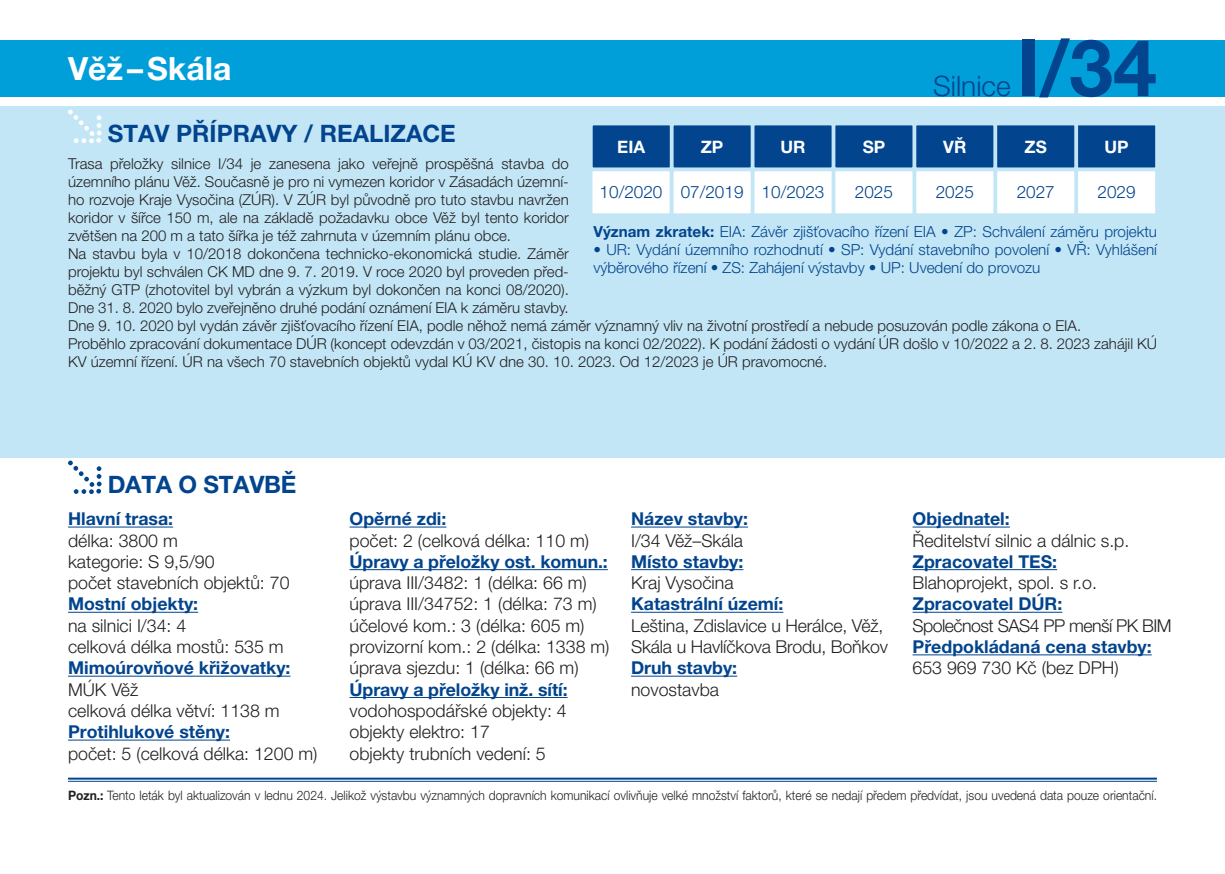
<style>
.page{position:relative;width:1225px;height:874px;background:#fff}
.page>*{position:absolute;margin:0;border:0;box-sizing:border-box;transform-origin:0 0}
.t1{font:700 78.8px "Helvetica Neue LT Pro";color:#02448d}
.t2{font:700 32px "Helvetica Neue LT Pro";color:#fff}
.t3{font:300 28.2px "Helvetica Neue LT Pro";color:#02448d}
.t4{font:700 24px "Helvetica Neue LT Pro";color:#02448d}
.t5{font:300 17.8px/21.2px "Helvetica Neue LT Pro";color:#231f20}
.t6{font:700 17.8px/21.2px "Helvetica Neue LT Pro";color:#02448d}
.t7{font:300 17.8px "Helvetica Neue LT Pro";letter-spacing:-.03em;color:#231f20}
.t8{font:300 17.2px "Helvetica Neue LT Pro";color:#02448d}
.t9{font:700 17.2px "Helvetica Neue LT Pro";color:#fff}
.t10{font:300 15.2px/18.2px "Helvetica Neue LT Pro";color:#02448d}
.t11{font:300 15px/18px "Helvetica Neue LT Pro";color:#231f20}
.t12{font:300 13px "Helvetica Neue LT Pro";color:#231f20;scale:.93 1}
.s1{font-weight:700}
.s2{font-weight:300;color:#231f20}
.s3{font-weight:700;color:#02448d}
</style>
<div class="page">
<div style="left:0;top:106px;width:1225px;height:351px;background:#c3e6f6"></div>
<svg style="left:68px;top:110px;width:34px;height:33px"></svg>
<div style="left:1077px;top:124px;width:79px;height:44px;background:#02448d"></div>
<div style="left:1076px;top:123px;width:81px;height:46px;border:2px solid #c3e6f6"></div>
<div style="left:915px;top:124px;width:79px;height:44px;background:#02448d"></div>
<div style="left:914px;top:123px;width:81px;height:46px;border:2px solid #c3e6f6"></div>
<div style="left:753px;top:124px;width:79px;height:44px;background:#02448d"></div>
<div style="left:752px;top:123px;width:81px;height:46px;border:2px solid #c3e6f6"></div>
<div style="left:996px;top:124px;width:79px;height:44px;background:#02448d"></div>
<div style="left:995px;top:123px;width:81px;height:46px;border:2px solid #c3e6f6"></div>
<div style="left:834px;top:124px;width:79px;height:44px;background:#02448d"></div>
<div style="left:833px;top:123px;width:81px;height:46px;border:2px solid #c3e6f6"></div>
<div style="left:672px;top:124px;width:79px;height:44px;background:#02448d"></div>
<div style="left:671px;top:123px;width:81px;height:46px;border:2px solid #c3e6f6"></div>
<div style="left:592px;top:124px;width:79px;height:44px;background:#02448d"></div>
<div style="left:591px;top:123px;width:80px;height:46px;border:2px solid #c3e6f6"></div>
<div style="left:1077px;top:170px;width:79px;height:44px;background:#fff"></div>
<div style="left:1076px;top:169px;width:81px;height:46px;border:2px solid #c3e6f6"></div>
<div style="left:915px;top:170px;width:79px;height:44px;background:#fff"></div>
<div style="left:914px;top:169px;width:81px;height:46px;border:2px solid #c3e6f6"></div>
<div style="left:753px;top:170px;width:79px;height:44px;background:#fff"></div>
<div style="left:752px;top:169px;width:81px;height:46px;border:2px solid #c3e6f6"></div>
<div style="left:996px;top:170px;width:79px;height:44px;background:#fff"></div>
<div style="left:995px;top:169px;width:81px;height:46px;border:2px solid #c3e6f6"></div>
<div style="left:834px;top:170px;width:79px;height:44px;background:#fff"></div>
<div style="left:833px;top:169px;width:81px;height:46px;border:2px solid #c3e6f6"></div>
<div style="left:672px;top:170px;width:79px;height:44px;background:#fff"></div>
<div style="left:671px;top:169px;width:81px;height:46px;border:2px solid #c3e6f6"></div>
<div style="left:591px;top:170px;width:79px;height:44px;background:#fff"></div>
<div style="left:590px;top:169px;width:81px;height:46px;border:2px solid #c3e6f6"></div>
<hr style="left:68px;top:777px;width:1089px;height:2px;background:#02448d">
<hr style="left:68px;top:780px;width:1089px;height:1px;background:#02448d">
<hr style="left:68px;top:526px;width:105px;height:1px;background:#02448d">
<hr style="left:68px;top:611px;width:130px;height:1px;background:#02448d">
<hr style="left:68px;top:675px;width:222px;height:1px;background:#02448d">
<hr style="left:68px;top:739px;width:162px;height:1px;background:#02448d">
<hr style="left:349px;top:526px;width:97px;height:1px;background:#02448d">
<hr style="left:349px;top:569px;width:259px;height:1px;background:#02448d">
<hr style="left:349px;top:696px;width:218px;height:1px;background:#02448d">
<hr style="left:631px;top:526px;width:117px;height:1px;background:#02448d">
<hr style="left:631px;top:569px;width:112px;height:1px;background:#02448d">
<hr style="left:631px;top:611px;width:152px;height:1px;background:#02448d">
<hr style="left:631px;top:675px;width:106px;height:1px;background:#02448d">
<hr style="left:912px;top:526px;width:97px;height:1px;background:#02448d">
<hr style="left:912px;top:569px;width:145px;height:1px;background:#02448d">
<hr style="left:912px;top:611px;width:150px;height:1px;background:#02448d">
<hr style="left:912px;top:654px;width:239px;height:1px;background:#02448d">
<div style="left:0;top:40px;width:1225px;height:56px;background:#009fda"></div>
<svg style="left:68px;top:460px;width:34px;height:34px"></svg>
<p class="t2" style="left:68px;top:48px;width:165px">Věž–Skála</p>
<p class="t3" style="left:933px;top:69px;width:79px">Silnice</p>
<p class="t1" style="left:1016px;top:19px;width:142px">I/34</p>
<p class="t4" style="left:108px;top:119px;width:350px">STAV PŘÍPRAVY / REALIZACE</p>
<p class="t9" style="left:617px;top:136px;width:29px">EIA</p>
<p class="t9" style="left:701px;top:136px;width:24px">ZP</p>
<p class="t9" style="left:780px;top:136px;width:27px">UR</p>
<p class="t9" style="left:862px;top:136px;width:24px">SP</p>
<p class="t9" style="left:943px;top:136px;width:25px">VŘ</p>
<p class="t9" style="left:1024px;top:136px;width:24px">ZS</p>
<p class="t9" style="left:1104px;top:136px;width:26px">UP</p>
<p class="t8" style="left:599px;top:182px;width:64px">10/2020</p>
<p class="t8" style="left:680px;top:182px;width:64px">07/2019</p>
<p class="t8" style="left:761px;top:182px;width:64px">10/2023</p>
<p class="t8" style="left:855px;top:182px;width:40px">2025</p>
<p class="t8" style="left:935px;top:182px;width:40px">2025</p>
<p class="t8" style="left:1016px;top:182px;width:40px">2027</p>
<p class="t8" style="left:1097px;top:182px;width:40px">2029</p>
<p class="t11" style="left:68px;top:154px;width:502px;text-align:justify">Trasa přeložky silnice I/34 je zanesena jako veřejně prospěšná stavba do územního plánu Věž. Současně je pro ni vymezen koridor v Zásadách územní&shy;ho rozvoje Kraje Vysočina (ZÚR). V ZÚR byl původně pro tuto stavbu navržen koridor v šířce 150 m, ale na základě požadavku obce Věž byl tento koridor zvětšen na 200 m a tato šířka je též zahrnuta v územním plánu obce.</p>
<p class="t11" style="left:68px;top:244px;width:1014px">Na stavbu byla v 10/2018 dokončena technicko-ekonomická studie. Záměr<br>projektu byl schválen CK MD dne 9. 7. 2019. V roce 2020 byl proveden před-<br>běžný GTP (zhotovitel byl vybrán a výzkum byl dokončen na konci 08/2020).<br>Dne 31. 8. 2020 bylo zveřejněno druhé podání oznámení EIA k záměru stavby.<br>Dne 9. 10. 2020 byl vydán závěr zjišťovacího řízení EIA, podle něhož nemá záměr významný vliv na životní prostředí a nebude posuzován podle zákona o EIA.</p>
<p class="t11" style="left:68px;top:334px;width:1090px">Proběhlo zpracování dokumentace DÚR (koncept odevzdán v 03/2021, čistopis na konci 02/2022). K podání žádosti o vydání ÚR došlo v 10/2022 a 2. 8. 2023 zahájil KÚ<br>KV územní řízení. ÚR na všech 70 stavebních objektů vydal KÚ KV dne 30. 10. 2023. Od 12/2023 je ÚR pravomocné.</p>
<p class="t10" style="left:593px;top:222px;width:565px"><span class="s1">Význam zkratek:</span> EIA: Závěr zjišťovacího řízení EIA • ZP: Schválení záměru projektu</p>
<p class="t10" style="left:593px;top:240px;width:565px">• UR: Vydání územního rozhodnutí • SP: Vydání stavebního povolení • VŘ: Vyhlášení výběrového řízení • ZS: Zahájení výstavby • UP: Uvedení do provozu</p>
<p class="t4" style="left:108px;top:469px;width:190px">DATA O STAVBĚ</p>
<p class="t6" style="left:68px;top:507px;width:107px">Hlavní trasa:</p>
<p class="t5" style="left:68px;top:529px;width:111px">délka: 3800 m</p>
<p class="t5" style="left:68px;top:550px;width:148px">kategorie: S 9,5/90</p>
<p class="t5" style="left:68px;top:571px;width:223px">počet stavebních objektů: 70</p>
<p class="t6" style="left:68px;top:593px;width:132px">Mostní objekty:</p>
<p class="t5" style="left:68px;top:614px;width:120px">na silnici I/34: 4</p>
<p class="t5" style="left:68px;top:635px;width:217px">celková délka mostů: 535 m</p>
<p class="t6" style="left:68px;top:656px;width:224px">Mimoúrovňové křižovatky:</p>
<p class="t5" style="left:68px;top:678px;width:72px">MÚK Věž</p>
<p class="t5" style="left:68px;top:699px;width:213px">celková délka větví: 1138 m</p>
<p class="t6" style="left:68px;top:720px;width:163px">Protihlukové stěny:</p>
<p class="t5" style="left:68px;top:742px;width:251px">počet: 5 (celková délka: 1200 m)</p>
<p class="t6" style="left:349px;top:507px;width:98px">Opěrné zdi:</p>
<p class="t5" style="left:349px;top:529px;width:241px">počet: 2 (celková délka: 110 m)</p>
<p class="t6" style="left:349px;top:550px;width:260px">Úpravy a přeložky ost. komun.:</p>
<p class="t5" style="left:349px;top:571px;width:239px">úprava III/3482: 1 (délka: 66 m)</p>
<p class="t5" style="left:349px;top:593px;width:249px">úprava III/34752: 1 (délka: 73 m)</p>
<p class="t5" style="left:349px;top:614px;width:236px">účelové kom.: 3 (délka: 605 m)</p>
<p class="t5" style="left:349px;top:635px;width:261px">provizorní kom.: 2 (délka: 1338 m)</p>
<p class="t5" style="left:349px;top:656px;width:230px">úprava sjezdu: 1 (délka: 66 m)</p>
<p class="t6" style="left:349px;top:678px;width:219px">Úpravy a přeložky inž. sítí:</p>
<p class="t5" style="left:349px;top:699px;width:219px">vodohospodářské objekty: 4</p>
<p class="t5" style="left:349px;top:720px;width:142px">objekty elektro: 17</p>
<p class="t5" style="left:349px;top:742px;width:198px">objekty trubních vedení: 5</p>
<p class="t6" style="left:631px;top:507px;width:118px">Název stavby:</p>
<p class="t5" style="left:631px;top:529px;width:114px">I/34 Věž–Skála</p>
<p class="t6" style="left:631px;top:550px;width:114px">Místo stavby:<br><span class="s2">Kraj Vysočina</span></p>
<p class="t6" style="left:631px;top:593px;width:154px">Katastrální území:</p>
<p class="t5" style="left:631px;top:614px;width:259px">Leština, Zdislavice u Herálce, Věž,<br>Skála u Havlíčkova Brodu, Boňkov</p>
<p class="t6" style="left:631px;top:656px;width:108px">Druh stavby: <span class="s2">novostavba</span></p>
<p class="t5" style="left:912px;top:507px;width:218px"><span class="s3">Objednatel:<br></span>Ředitelství silnic a dálnic s.p.</p>
<p class="t5" style="left:912px;top:550px;width:186px"><span class="s3">Zpracovatel TES:<br></span>Blahoprojekt, spol. s r.o.</p>
<p class="t6" style="left:912px;top:593px;width:151px">Zpracovatel DÚR:</p>
<p class="t7" style="left:912px;top:614px;width:260px">Společnost SAS4 PP menší PK BIM</p>
<p class="t6" style="left:912px;top:635px;width:241px">Předpokládaná cena stavby:</p>
<p class="t5" style="left:912px;top:656px;width:208px">653 969 730 Kč (bez DPH)</p>
<p class="t12" style="left:68px;top:786px;width:1172px"><span class="s1">Pozn.:</span> Tento leták byl aktualizován v lednu 2024. Jelikož výstavbu významných dopravních komunikací ovlivňuje velké množství faktorů, které se nedají předem předvídat, jsou uvedená data pouze orientační.</p>
</div>
